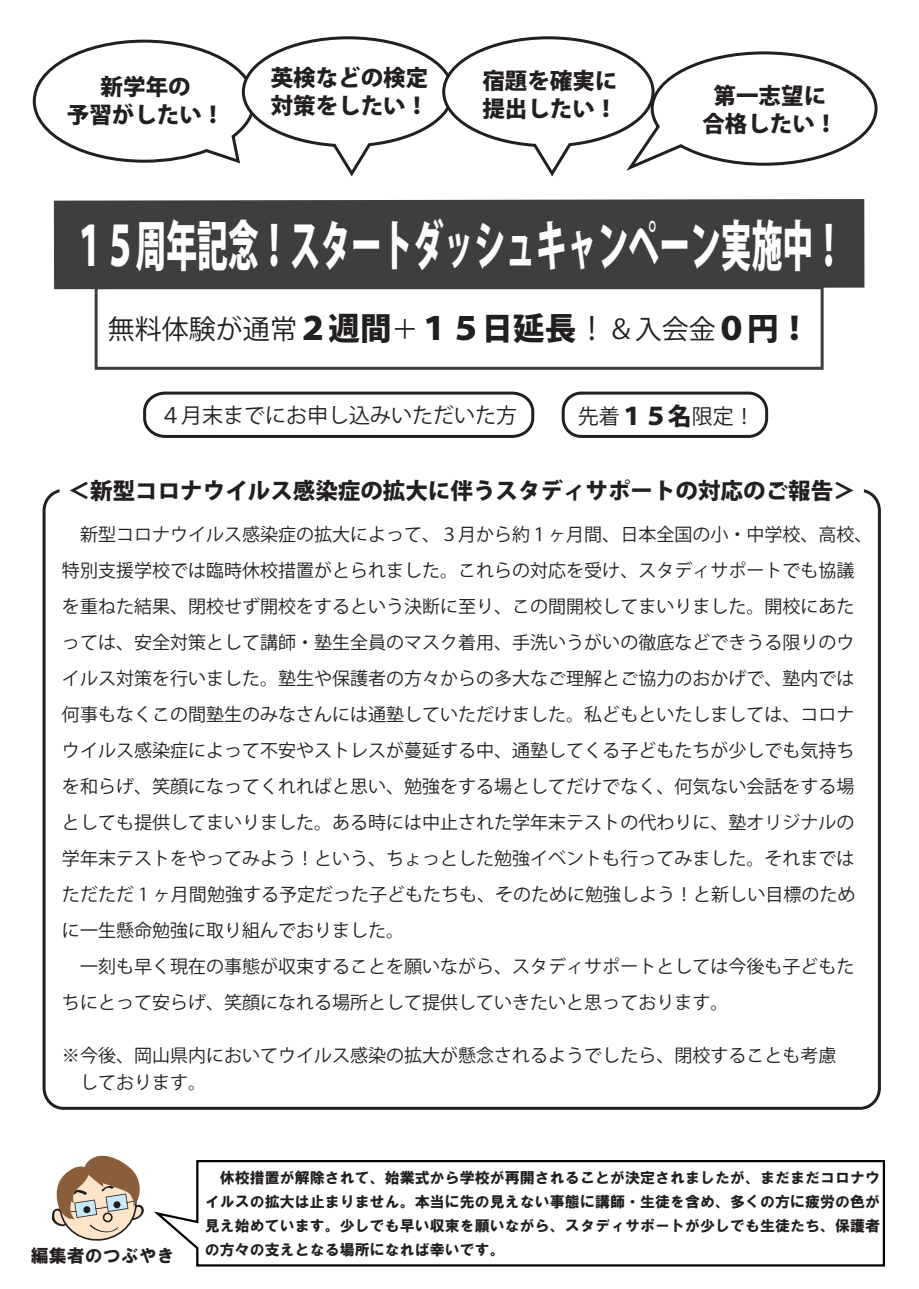
<style>
.page{position:relative;width:919px;height:1289px;background:#fff}
.page>*{position:absolute;margin:0;border:0;box-sizing:border-box;transform-origin:0 0}
.t1{font:800 54.45px "Koz Go Pro";color:#fff;scale:.57 1}
.t2{font:27px "Koz Go Pro";color:#231f20}
.t3{font:800 22.5px/28.5px "Koz Go Pro";color:#231f20;text-align:center}
.t4{font:21px "Koz Go Pro";color:#231f20}
.t5{font:18px/36px "Koz Go Pro";color:#231f20}
.t6{font:18px "HG Soei Kakugothic UB";color:#231f20}
.t7{font:15px/24px "HG Soei Kakugothic UB";color:#231f20;text-align:justify}
.s1{font-weight:800;font-size:31.5px}
.s2{font-size:31.5px}
.s3{font-weight:800;font-size:24px}
</style>
<div class="page">
<div style="left:95px;top:286px;width:728px;height:84px;border:3px solid #3e3e3f"></div>
<div style="left:54px;top:199px;width:810px;height:90px;background:#3e3e3f"></div>
<svg style="left:51px;top:1155px;width:93px;height:86px"></svg>
<svg style="left:153px;top:1160px;width:733px;height:107px"></svg>
<svg style="left:143px;top:391px;width:392px;height:47px"></svg>
<div style="left:561px;top:391px;width:207px;height:47px;border:3px solid #231f20;border-radius:18px"></div>
<svg style="left:32px;top:36px;width:846px;height:141px"></svg>
<p class="t3" style="left:67px;top:74px;width:159px">新学年の<br>予習がしたい！</p>
<p class="t3" style="left:271px;top:65px;width:159px;text-align:left">英検などの検定対策をしたい！</p>
<p class="t3" style="left:482px;top:68px;width:136px;text-align:left">宿題を確実に提出したい！</p>
<p class="t3" style="left:702px;top:83px;width:136px">第一志望に合格したい！</p>
<h1 class="t1" style="left:74px;top:210px;width:1352px">１５周年記念！スタートダッシュキャンペーン実施中！</h1>
<h2 class="t2" style="left:108px;top:311px;width:703px">無料体験が通常<span class="s1">２週間</span>＋<span class="s1">１５日延長</span><span class="s2">！</span>＆入会金<span class="s1">０円！</span></h2>
<p class="t4" style="left:160px;top:402px;width:358px">４月末までにお申し込みいただいた方</p>
<p class="t4" style="left:578px;top:402px;width:179px">先着<span class="s3">１５名</span>限定！</p>
<p class="t3" style="left:68px;top:478px;width:789px">＜新型コロナウイルス感染症の拡大に伴うスタディサポートの対応のご報告＞</p>
<p class="t5" style="left:62px;top:516px;width:812px">　新型コロナウイルス感染症の拡大によって、３月から約１ヶ月間、日本全国の小・中学校、高校、特別支援学校では臨時休校措置がとられました。これらの対応を受け、スタディサポートでも協議を重ねた結果、閉校せず開校をするという決断に至り、この間開校してまいりました。開校にあたっては、安全対策として講師・塾生全員のマスク着用、手洗いうがいの徹底などできうる限りのウイルス対策を行いました。塾生や保護者の方々からの多大なご理解とご協力のおかげで、塾内では何事もなくこの間塾生のみなさんには通塾していただけました。私どもといたしましては、コロナウイルス感染症によって不安やストレスが蔓延する中、通塾してくる子どもたちが少しでも気持ちを和らげ、笑顔になってくれればと思い、勉強をする場としてだけでなく、何気ない会話をする場としても提供してまいりました。ある時には中止された学年末テストの代わりに、塾オリジナルの学年末テストをやってみよう！という、ちょっとした勉強イベントも行ってみました。それまではただただ 1 ヶ月間勉強する予定だった子どもたちも、そのために勉強しよう！と新しい目標のために一生懸命勉強に取り組んでおりました。<br>　一刻も早く現在の事態が収束することを願いながら、スタディサポートとしては今後も子どもたちにとって安らげ、笑顔になれる場所として提供していきたいと思っております。</p>
<p class="t5" style="left:62px;top:1042px;width:776px;line-height:27px">※今後、岡山県内においてウイルス感染の拡大が懸念されるようでしたら、閉校することも考慮　しております。</p>
<p class="t6" style="left:31px;top:1246px;width:146px">編集者のつぶやき</p>
<p class="t7" style="left:205px;top:1165px;width:677px">　休校措置が解除されて、始業式から学校が再開されることが決定されましたが、まだまだコロナウイルスの拡大は止まりません。本当に先の見えない事態に講師・生徒を含め、多くの方に疲労の色が見え始めています。少しでも早い収束を願いながら、スタディサポートが少しでも生徒たち、保護者の方々の支えとなる場所になれば幸いです。</p>
</div>
